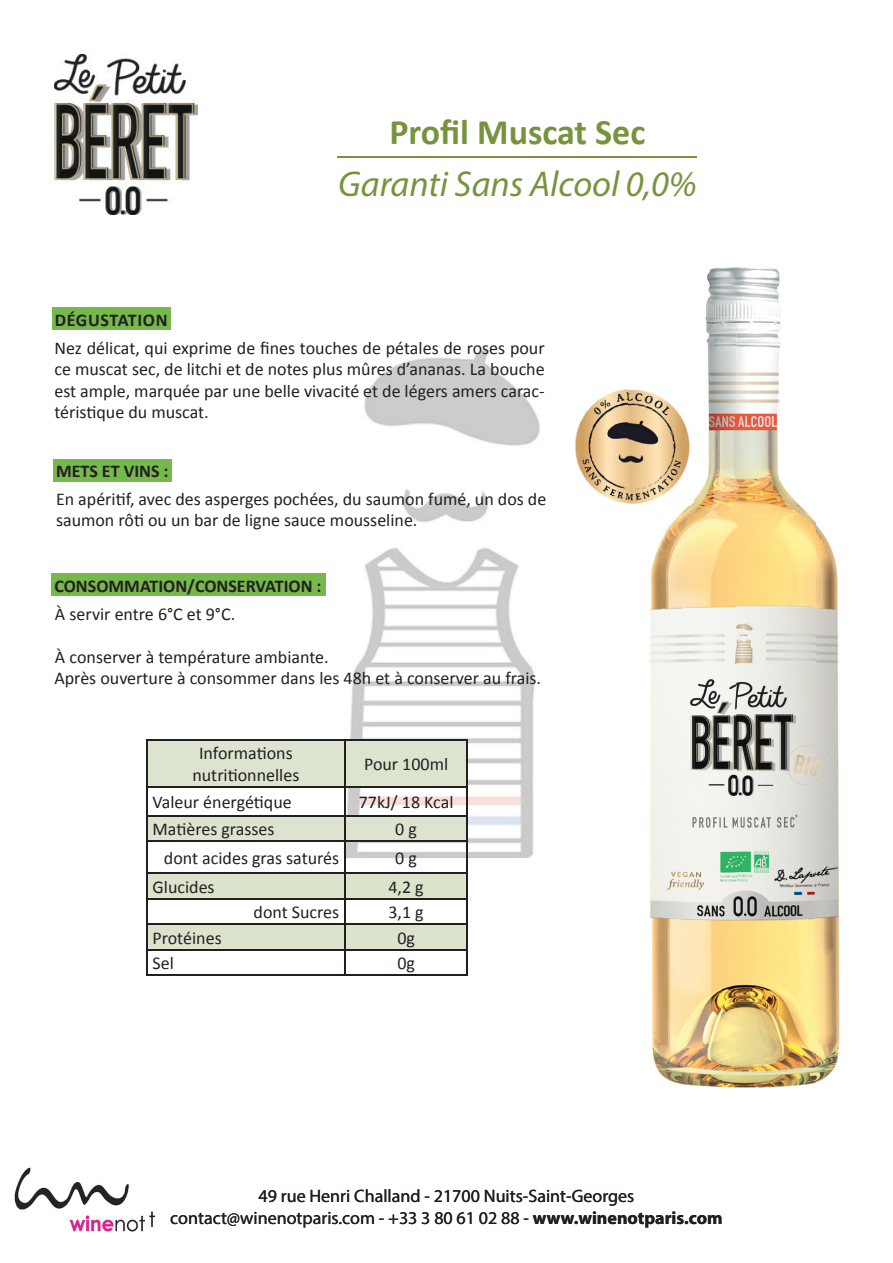
<style>
.page{position:relative;width:893px;height:1263px;background:#fff}
.page>*{position:absolute;margin:0;border:0;box-sizing:border-box;transform-origin:0 0}
.t1{font:italic 36px "Myriad Pro";color:#77933e}
.t2{font:700 36px "Calibri";color:#77933e}
.t3{font:18px/21.6px "Calibri";color:#231f20}
.t4{font:18px/21.6px "Myriad Pro";color:#231f20;text-align:center}
.t5{font:700 18px "Calibri";color:#231f20}
.t6{font:700 18px "Calibri";letter-spacing:.035em;color:#231f20}
.s1{font-weight:700}
</style>
<div class="page">
<img style="left:54px;top:54px;width:144px;height:161px">
<img style="left:157px;top:349px;width:383px;height:523px">
<img style="left:705px;top:267px;width:76px;height:97px">
<img style="left:815px;top:521px;width:25px;height:562px">
<img style="left:736px;top:364px;width:79px;height:422px">
<img style="left:722px;top:786px;width:93px;height:302px">
<img style="left:650px;top:878px;width:72px;height:209px">
<img style="left:705px;top:334px;width:31px;height:99px">
<img style="left:664px;top:433px;width:72px;height:445px">
<img style="left:650px;top:536px;width:14px;height:342px">
<img style="left:14px;top:1167px;width:132px;height:65px">
<hr style="left:338px;top:157px;width:359px;height:1px;background:#77933e">
<img style="left:575px;top:389px;width:118px;height:117px">
<div style="left:52px;top:308px;width:119px;height:22px;background:#75b84b"></div>
<div style="left:53px;top:459px;width:119px;height:22px;background:#75b84b"></div>
<div style="left:51px;top:574px;width:274px;height:22px;background:#75b84b"></div>
<hr style="left:146px;top:739px;width:199px;height:2px;background:#231f20">
<hr style="left:345px;top:739px;width:123px;height:2px;background:#231f20">
<hr style="left:466px;top:741px;width:2px;height:45px;background:#231f20">
<hr style="left:345px;top:786px;width:123px;height:2px;background:#231f20">
<hr style="left:466px;top:788px;width:2px;height:27px;background:#231f20">
<hr style="left:345px;top:815px;width:123px;height:2px;background:#231f20">
<svg style="left:146px;top:741px;width:320px;height:100px"></svg>
<hr style="left:466px;top:817px;width:2px;height:24px;background:#231f20">
<hr style="left:146px;top:841px;width:199px;height:1px;background:#231f20">
<hr style="left:146px;top:842px;width:1px;height:30px;background:#231f20">
<hr style="left:345px;top:841px;width:123px;height:1px;background:#231f20">
<hr style="left:345px;top:842px;width:1px;height:30px;background:#231f20">
<hr style="left:466px;top:842px;width:2px;height:30px;background:#231f20">
<hr style="left:146px;top:872px;width:199px;height:2px;background:#231f20">
<hr style="left:345px;top:872px;width:123px;height:2px;background:#231f20">
<hr style="left:466px;top:874px;width:2px;height:24px;background:#231f20">
<hr style="left:345px;top:898px;width:123px;height:1px;background:#231f20">
<hr style="left:466px;top:899px;width:2px;height:24px;background:#231f20">
<hr style="left:345px;top:923px;width:123px;height:2px;background:#231f20">
<hr style="left:466px;top:925px;width:2px;height:24px;background:#231f20">
<hr style="left:345px;top:949px;width:123px;height:1px;background:#231f20">
<svg style="left:146px;top:874px;width:320px;height:100px"></svg>
<hr style="left:466px;top:950px;width:2px;height:24px;background:#231f20">
<hr style="left:146px;top:974px;width:199px;height:2px;background:#231f20">
<hr style="left:345px;top:974px;width:123px;height:2px;background:#231f20">
<p class="t6" style="left:55px;top:308px;width:114px">DÉGUSTATION</p>
<h1 class="t2" style="left:389px;top:109px;width:258px">Profil Muscat Sec</h1>
<h1 class="t1" style="left:338px;top:162px;width:360px">Garanti Sans Alcool 0,0%</h1>
<p class="t3" style="left:54px;top:337px;width:492px;text-align:justify">Nez délicat, qui exprime de fines touches de pétales de roses pour ce muscat sec, de litchi et de notes plus mûres d’ananas. La bouche est ample, marquée par une belle vivacité et de légers amers carac&shy;téristique du muscat.</p>
<p class="t5" style="left:56px;top:459px;width:114px">METS ET VINS :</p>
<p class="t3" style="left:56px;top:488px;width:492px">En apéritif, avec des asperges pochées, du saumon fumé, un dos de saumon rôti ou un bar de ligne sauce mousseline.</p>
<p class="t5" style="left:54px;top:574px;width:269px">CONSOMMATION/CONSERVATION :</p>
<p class="t3" style="left:55px;top:603px;width:182px">À servir entre 6°C et 9°C.</p>
<p class="t3" style="left:54px;top:646px;width:488px">À conserver à température ambiante.<br>Après ouverture à consommer dans les 48h et à conserver au frais.</p>
<p class="t3" style="left:192px;top:743px;width:108px;text-align:center">Informations nutritionnelles</p>
<p class="t3" style="left:364px;top:753px;width:86px">Pour 100ml</p>
<p class="t3" style="left:153px;top:791px;width:141px">Valeur énergétique</p>
<p class="t3" style="left:359px;top:791px;width:96px">77kJ/ 18 Kcal</p>
<p class="t3" style="left:153px;top:819px;width:124px">Matières grasses</p>
<p class="t3" style="left:395px;top:819px;width:23px">0 g</p>
<p class="t3" style="left:164px;top:847px;width:177px">dont acides gras saturés</p>
<p class="t3" style="left:395px;top:847px;width:23px">0 g</p>
<p class="t3" style="left:153px;top:876px;width:64px">Glucides</p>
<p class="t3" style="left:388px;top:876px;width:37px">4,2 g</p>
<p class="t3" style="left:254px;top:901px;width:87px">dont Sucres</p>
<p class="t3" style="left:388px;top:901px;width:37px">3,1 g</p>
<p class="t3" style="left:153px;top:927px;width:71px">Protéines</p>
<p class="t3" style="left:397px;top:927px;width:19px">0g</p>
<p class="t3" style="left:153px;top:952px;width:23px">Sel</p>
<p class="t3" style="left:397px;top:952px;width:19px">0g</p>
<p class="t4" style="left:170px;top:1185px;width:554px">49 rue Henri Challand - 21700 Nuits-Saint-Georges contact@winenotparis.com - +33 3 80 61 02 88 - <span class="s1">www.winenotparis.com</span></p>
</div>
